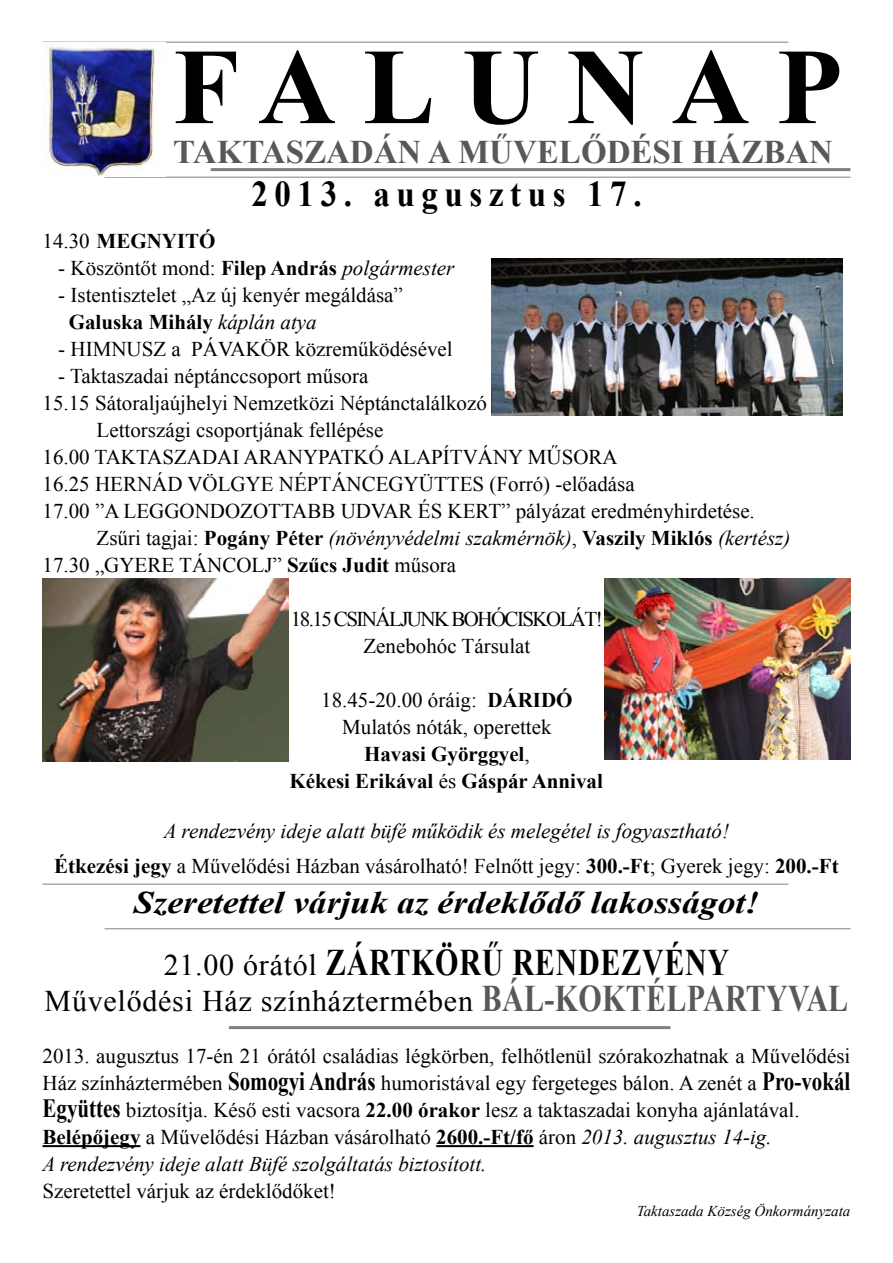
<style>
.page{position:relative;width:893px;height:1263px;background:#fff}
.page>*{position:absolute;margin:0;border:0;box-sizing:border-box;transform-origin:0 0}
.t1{font:700 108px "Times New Roman";letter-spacing:.25em;color:#000}
.t2{font:700 37.5px "Times New Roman";letter-spacing:.025em;color:#000;scale:.8 1}
.t3{font:700 36.3px "Times New Roman";letter-spacing:.2em;color:#000;scale:.91 1}
.t4{font:700 33px "Times New Roman";color:#58585a}
.t5{font:italic 700 31.35px "Times New Roman";color:#000;scale:1.14 1}
.t6{font:30px "Times New Roman";letter-spacing:.025em;color:#000}
.t7{font:21px/27px "Times New Roman";color:#000}
.t8{font:italic 21px/34.5px "Times New Roman";color:#000;text-align:center}
.t9{font:700 21px/27px "Times New Roman";color:#000;text-align:center}
.t10{font:21px/27px "Times New Roman";letter-spacing:-.075em;color:#000;text-align:center}
.t11{font:italic 15px "Times New Roman";color:#000}
.s1{font-weight:400}
.s2{font-weight:700}
.s3{font-style:italic}
.s4{font-style:normal}
.s5{font-weight:700;font-style:normal}
.s6{font-weight:400;font-size:30px}
.s7{font-weight:700;font-size:37.5px;color:#58585a}
.s8{font-weight:700;font-size:26.25px}
</style>
<div class="page">
<hr style="left:43px;top:1145px;width:97px;height:2px;background:#000">
<hr style="left:436px;top:1145px;width:98px;height:2px;background:#000">
<img style="left:605px;top:578px;width:245px;height:182px">
<img style="left:492px;top:258px;width:351px;height:157px">
<img style="left:43px;top:579px;width:246px;height:182px">
<hr style="left:211px;top:168px;width:639px;height:3px;background:#000">
<hr style="left:105px;top:177px;width:745px;height:1px;background:#000">
<hr style="left:43px;top:42px;width:745px;height:1px;background:#000">
<hr style="left:43px;top:884px;width:745px;height:1px;background:#000">
<hr style="left:105px;top:928px;width:745px;height:1px;background:#000">
<hr style="left:229px;top:1026px;width:441px;height:3px;background:#000">
<img style="left:43px;top:43px;width:113px;height:133px">
<h1 class="t1" style="left:173px;top:12px;width:671px">FALUNAP</h1>
<h3 class="t4" style="left:173px;top:129px;width:661px">TAKTASZADÁN A MŰVELŐDÉSI HÁZBAN</h3>
<h3 class="t3" style="left:251px;top:169px;width:430px">2013. augusztus 17.</h3>
<p class="t9" style="left:43px;top:227px;width:174px"><span class="s1">14.30</span> MEGNYITÓ</p>
<p class="t7" style="left:58px;top:254px;width:398px">- Köszöntőt mond: <span class="s2">Filep András</span> <span class="s3">polgármester</span></p>
<p class="t7" style="left:69px;top:281px;width:336px;text-indent:-10px">- Istentisztelet „Az új kenyér megáldása”<br><span class="s2">Galuska Mihály</span> <span class="s3">káplán atya</span></p>
<p class="t7" style="left:58px;top:335px;width:396px">- HIMNUSZ a PÁVAKÖR közreműködésével</p>
<p class="t7" style="left:58px;top:362px;width:312px">- Taktaszadai néptánccsoport műsora</p>
<p class="t7" style="left:43px;top:389px;width:446px">15.15 Sátoraljaújhelyi Nemzetközi Néptánctalálkozó</p>
<p class="t7" style="left:97px;top:416px;width:288px">Lettországi csoportjának fellépése</p>
<p class="t7" style="left:43px;top:443px;width:577px">16.00 TAKTASZADAI ARANYPATKÓ ALAPÍTVÁNY MŰSORA</p>
<p class="t7" style="left:43px;top:470px;width:594px">16.25 HERNÁD VÖLGYE NÉPTÁNCEGYÜTTES (Forró) -előadása</p>
<p class="t7" style="left:43px;top:497px;width:714px">17.00 ”A LEGGONDOZOTTABB UDVAR ÉS KERT” pályázat eredményhirdetése.</p>
<p class="t8" style="left:97px;top:520px;width:695px"><span class="s4">Zsűri tagjai:</span> <span class="s5">Pogány Péter</span> (növényvédelmi szakmérnök)<span class="s4">,</span> <span class="s5">Vaszily Miklós</span> (kertész)</p>
<p class="t7" style="left:42px;top:551px;width:415px">17.30 „GYERE TÁNCOLJ” <span class="s2">Szűcs Judit</span> műsora</p>
<p class="t10" style="left:291px;top:605px;width:313px">18.15 CSINÁLJUNK BOHÓCISKOLÁT!<br>Zenebohóc Társulat</p>
<p class="t9" style="left:289px;top:686px;width:315px"><span class="s1">18.45-20.00 óráig:</span> DÁRIDÓ<br><span class="s1">Mulatós nóták, operettek<br></span>Havasi Györggyel<span class="s1">,<br></span>Kékesi Erikával <span class="s1">és</span> Gáspár Annival</p>
<p class="t8" style="left:54px;top:814px;width:786px">A rendezvény ideje alatt büfé működik és melegétel is fogyasztható!<br><span class="s5">Étkezési jegy</span> <span class="s4">a Művelődési Házban vásárolható! Felnőtt jegy:</span> <span class="s5">300.-Ft</span><span class="s4">; Gyerek jegy:</span> <span class="s5">200.-Ft</span></p>
<h3 class="t5" style="left:134px;top:881px;width:550px">Szeretettel várjuk az érdeklődő lakosságot!</h3>
<h2 class="t2" style="left:164px;top:936px;width:708px"><span class="s6">21.00 órától</span> ZÁRTKÖRŰ RENDEZVÉNY</h2>
<h3 class="t6" style="left:45px;top:980px;width:805px">Művelődési Ház színháztermében <span class="s7">BÁL-KOKTÉLPARTYVAL</span></h3>
<p class="t7" style="left:43px;top:1042px;width:809px">2013. augusztus 17-én 21 órától családias légkörben, felhőtlenül szórakozhatnak a Művelődési Ház színháztermében <span class="s8">Somogyi András</span> humoristával egy fergeteges bálon. A zenét a <span class="s8">Pro-vokál Együttes</span> biztosítja. Késő esti vacsora <span class="s2">22.00 órakor</span> lesz a taktaszadai konyha ajánlatával.<br><span class="s2">Belépőjegy</span> a Művelődési Házban vásárolható <span class="s2">2600.-Ft/fő</span> áron <span class="s3">2013. augusztus 14-ig.<br>A rendezvény ideje alatt Büfé szolgáltatás biztosított.</span></p>
<p class="t7" style="left:43px;top:1177px;width:295px">Szeretettel várjuk az érdeklődőket!</p>
<p class="t11" style="left:637px;top:1200px;width:215px">Taktaszada Község Önkormányzata</p>
</div>
